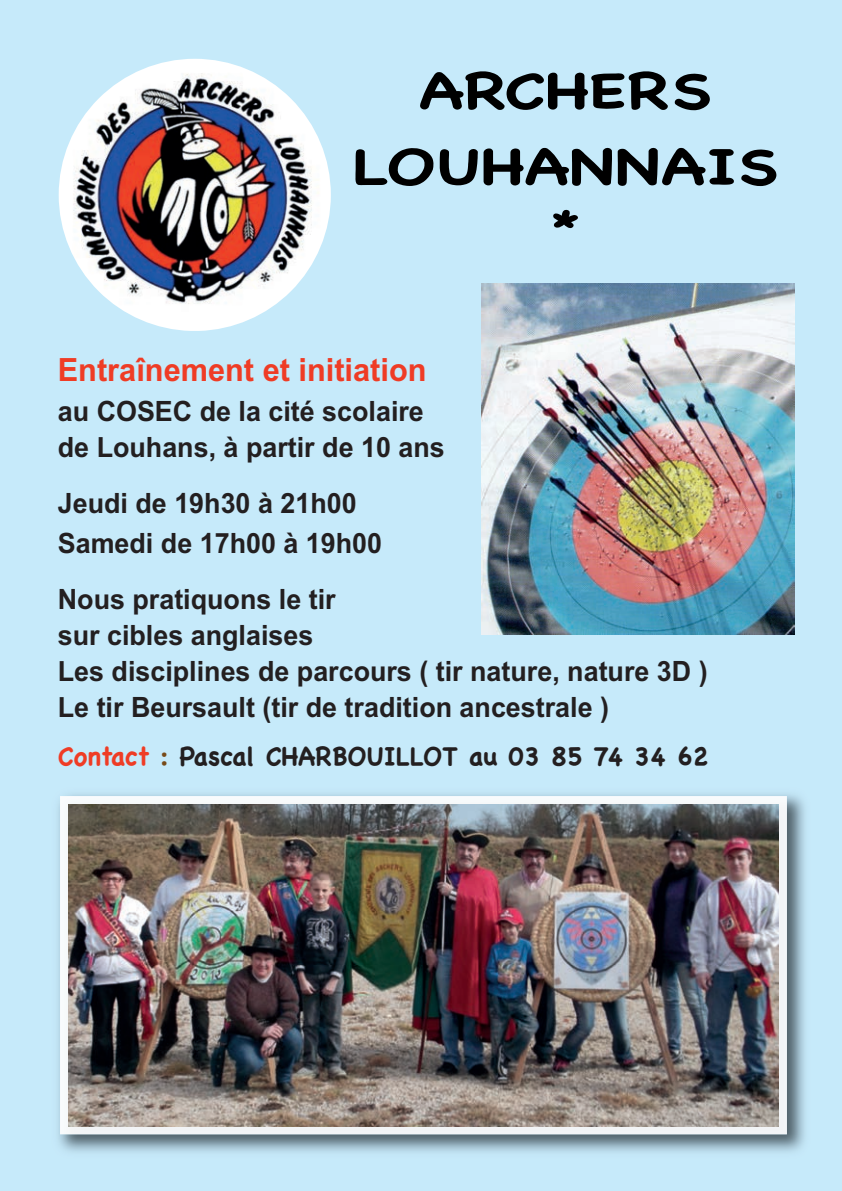
<style>
.page{position:relative;width:842px;height:1191px;background:#c6eafa}
.page>*{position:absolute;margin:0;border:0;box-sizing:border-box;transform-origin:0 0}
.t1{font:700 50px/75.8px "Chalkboard";color:#000;text-align:center;scale:1.35 1}
.t2{font:700 40px "Chalkboard";color:#000;scale:1.35 1}
.t3{font:700 32px "Arial";color:#ef3c25;scale:.96 1}
.t4{font:700 28px/36px "Arial";color:#231f20;scale:.96 1}
.t5{font:700 26px "Chalkboard";color:#231f20}
.s1{color:#ef3c25}
.s2{color:#774a18}
</style>
<div class="page">
<img style="left:58px;top:794px;width:747px;height:358px">
<div style="left:60px;top:796px;width:727px;height:338px;background:#f5f8f9"></div>
<img style="left:68px;top:804px;width:711px;height:322px">
<img style="left:482px;top:283px;width:313px;height:352px">
<img style="left:59px;top:59px;width:272px;height:272px">
<h1 class="t1" style="left:352px;top:53px;width:317px">ARCHERS<br>LOUHANNAIS</h1>
<h2 class="t2" style="left:551px;top:206px;width:23px">*</h2>
<p class="t3" style="left:58px;top:351px;width:386px">Entraînement et initiation</p>
<p class="t4" style="left:58px;top:393px;width:405px">au COSEC de la cité scolaire de Louhans, à partir de 10 ans</p>
<p class="t4" style="left:58px;top:483px;width:339px;line-height:40px">Jeudi de 19h30 à 21h00<br>Samedi de 17h00 à 19h00</p>
<p class="t4" style="left:58px;top:581px;width:678px">Nous pratiquons le tir<br>sur cibles anglaises<br>Les disciplines de parcours ( tir nature, nature 3D )<br>Le tir Beursault (tir de tradition ancestrale )</p>
<p class="t5" style="left:58px;top:740px;width:652px"><span class="s1">Contact</span> <span class="s2">:</span> Pascal CHARBOUILLOT au 03 85 74 34 62</p>
</div>
